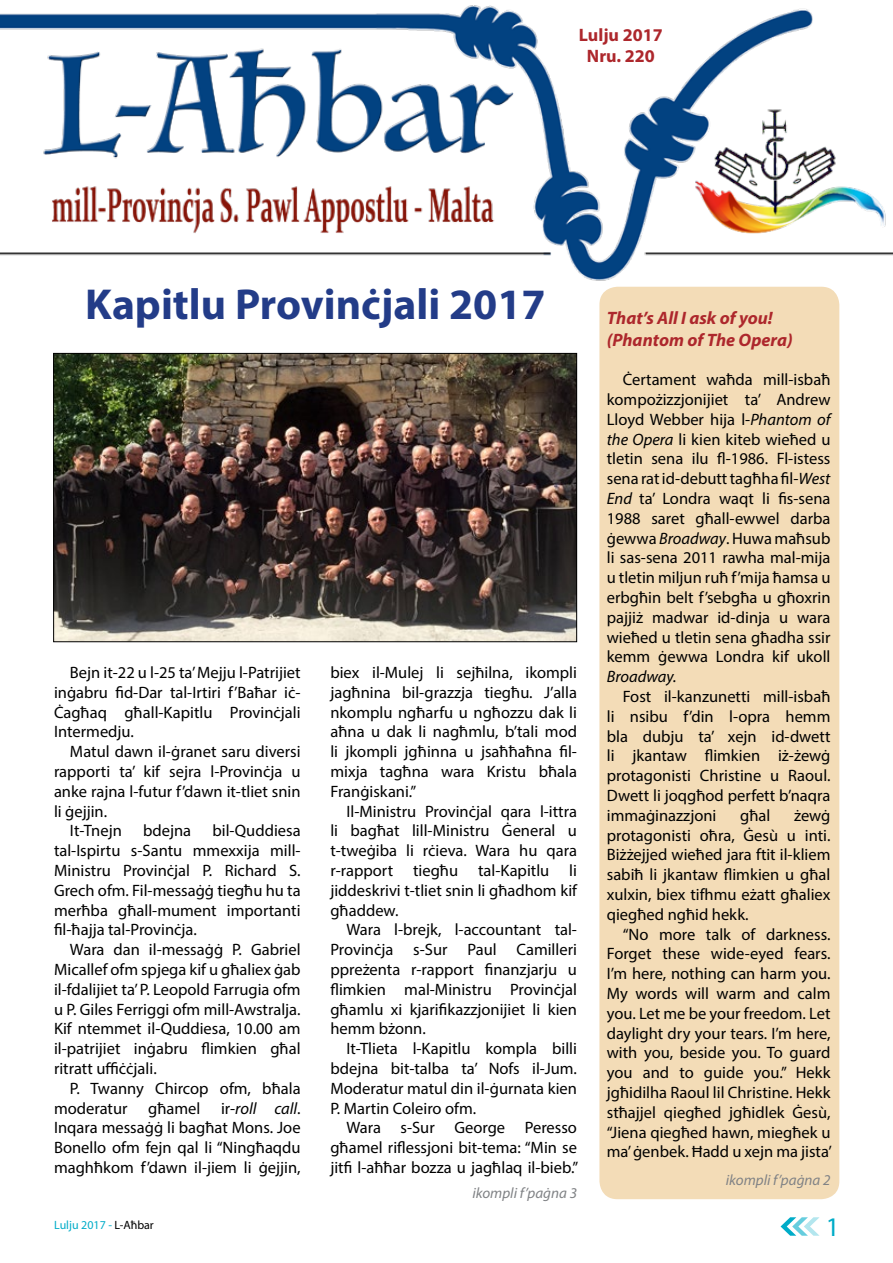
<style>
.page{position:relative;width:893px;height:1263px;background:#fff}
.page>*{position:absolute;margin:0;border:0;box-sizing:border-box;transform-origin:0 0}
.t1{font:700 43.5px "Myriad Pro";color:#233c88}
.t2{font:27px "Myriad Pro";color:#00acc8}
.t3{font:italic 700 18px/21.6px "Myriad Pro";color:#ad272c}
.t4{font:700 18px/21.6px "Myriad Pro";color:#ad272c;text-align:center}
.t5{font:16.5px/19.8px "Myriad Pro";color:#000;text-align:justify}
.t6{font:italic 16.5px "Myriad Pro";color:#000}
.t7{font:italic 15px "Myriad Pro";color:#808285}
.t8{font:12px "Myriad Pro";color:#00acc8}
.s1{font-style:italic}
.s2{color:#000}
</style>
<div class="page">
<svg style="left:780px;top:1217px;width:39px;height:19px"></svg>
<div style="left:599px;top:287px;width:240px;height:912px;background:#f3dcb7;border-radius:18px"></div>
<img style="left:0;top:5px;width:893px;height:276px">
<img style="left:55px;top:355px;width:520px;height:285px">
<div style="left:53px;top:353px;width:524px;height:289px;border:1px solid #000"></div>
<p class="t4" style="left:579px;top:23px;width:85px">Lulju 2017<br>Nru. 220</p>
<h1 class="t1" style="left:85px;top:276px;width:462px">Kapitlu Provinċjali 2017</h1>
<p class="t5" style="left:54px;top:662px;width:248px;text-indent:16px">Bejn it-22 u l-25 ta’ Mejju l-Patrijiet inġabru fid-Dar tal-Irtiri f’Baħar iċ-Ċagħaq għall-Kapitlu Provinċjali Intermedju.</p>
<p class="t5" style="left:70px;top:741px;width:232px">Matul dawn il-ġranet saru diversi</p>
<p class="t5" style="left:54px;top:761px;width:248px">rapporti ta’ kif sejra l-Provinċja u</p>
<p class="t5" style="left:54px;top:781px;width:248px">anke rajna l-futur f’dawn it-tliet snin</p>
<p class="t5" style="left:54px;top:801px;width:55px">li ġejjin.</p>
<p class="t5" style="left:70px;top:821px;width:53px">It-Tnejn</p>
<p class="t5" style="left:143px;top:821px;width:50px">bdejna</p>
<p class="t5" style="left:54px;top:821px;width:248px;text-indent:158px">bil-Quddiesa tal-Ispirtu s-Santu mmexxija mill-Ministru Provinċjal P. Richard S.<br>Grech ofm. Fil-messaġġ tiegħu hu ta merħba għall-mument importanti fil-ħajja tal-Provinċja.</p>
<p class="t5" style="left:54px;top:939px;width:248px;text-indent:16px">Wara dan il-messaġġ P. Gabriel Micallef ofm spjega kif u għaliex ġab il-fdalijiet ta’ P. Leopold Farrugia ofm u P. Giles Ferriggi ofm mill-Awstralja.<br>Kif ntemmet il-Quddiesa, 10.00 am il-patrijiet inġabru flimkien għal ritratt uffiċċjali.</p>
<p class="t5" style="left:54px;top:1078px;width:248px;text-indent:16px">P. Twanny Chircop ofm, bħala moderatur</p>
<p class="t5" style="left:54px;top:1098px;width:248px;text-indent:167px">ir-<span class="s1">roll call</span>.<br>Inqara messaġġ li bagħat Mons. Joe Bonello ofm fejn qal li “Ningħaqdu maghħkom f’dawn il-jiem li ġejjin,</p>
<p class="t5" style="left:148px;top:1098px;width:54px">għamel</p>
<p class="t5" style="left:330px;top:662px;width:248px">biex il-Mulej li sejħilna, ikompli jagħnina bil-grazzja tiegħu. J’alla nkomplu ngħarfu u ngħozzu dak li aħna u dak li nagħmlu, b’tali mod li jkompli jgħinna u jsaħħaħna fil&shy;mixja tagħna wara Kristu bħala Franġiskani.”</p>
<p class="t5" style="left:330px;top:801px;width:248px;text-indent:16px">Il-Ministru Provinċjal qara l-ittra li bagħat lill-Ministru Ġeneral u t-tweġiba li rċieva. Wara hu qara r-rapport tiegħu tal-Kapitlu li jiddeskrivi t-tliet snin li għadhom kif għaddew.</p>
<p class="t5" style="left:330px;top:920px;width:248px;text-indent:16px">Wara l-brejk, l-accountant tal-Provinċja s-Sur Paul Camilleri ppreżenta r-rapport finanzjarju u flimkien mal-Ministru Provinċjal għamlu xi kjarifikazzjonijiet li kien hemm bżonn.</p>
<p class="t5" style="left:330px;top:1038px;width:248px;text-indent:16px">It-Tlieta l-Kapitlu kompla billi bdejna bit-talba ta’ Nofs il-Jum.<br>Moderatur matul din il-ġurnata kien P. Martin Coleiro ofm.</p>
<p class="t5" style="left:330px;top:1118px;width:250px;text-indent:16px">Wara s-Sur George Peresso għamel riflessjoni bit-tema: “Min se jitfi l-aħħar bozza u jagħlaq il-bieb.”</p>
<p class="t7" style="left:472px;top:1184px;width:106px">ikompli f’paġna 3</p>
<p class="t3" style="left:607px;top:306px;width:187px">That’s All I ask of you! (Phantom of The Opera)</p>
<p class="t5" style="left:607px;top:369px;width:225px;text-indent:16px">Ċertament waħda mill-isbaħ kompożizzjonijiet ta’ Andrew Lloyd Webber hija l-<span class="s1">Phantom of the Opera</span> li kien kiteb wieħed u tletin sena ilu fl-1986. Fl-istess sena rat id-debutt tagħha fil-<span class="s1">West End</span> ta’ Londra waqt li fis-sena 1988 saret għall-ewwel darba ġewwa <span class="s1">Broadway</span>. Huwa maħsub li sas-sena 2011 rawha mal-mija u tletin miljun ruħ f’mija ħamsa u erbgħin belt f’sebgħa u għoxrin pajjiż madwar id-dinja u wara wieħed u tletin sena għadha ssir kemm ġewwa Londra kif ukoll</p>
<p class="t6" style="left:607px;top:666px;width:71px">Broadway.</p>
<p class="t5" style="left:607px;top:686px;width:225px;text-indent:16px">Fost il-kanzunetti mill-isbaħ li nsibu f’din l-opra hemm bla dubju ta’ xejn id-dwett li jkantaw flimkien iż-żewġ protagonisti Christine u Raoul.<br>Dwett li joqgħod perfett b’naqra immaġinazzjoni</p>
<p class="t5" style="left:740px;top:805px;width:32px">għal</p>
<p class="t5" style="left:607px;top:805px;width:225px;text-indent:187px">żewġ protagonisti oħra, Ġesù u inti.<br>Biżżejjed wieħed jara ftit il-kliem sabiħ li jkantaw flimkien u għal xulxin, biex tifhmu eżatt għaliex qiegħed ngħid hekk.</p>
<p class="t5" style="left:607px;top:924px;width:227px;text-indent:16px">“No more talk of darkness.<br>Forget these wide-eyed fears.<br>I’m here, nothing can harm you.<br>My words will warm and calm you. Let me be your freedom. Let daylight dry your tears. I’m here, with you, beside you. To guard you and to guide you.” Hekk jgħidilha Raoul lil Christine. Hekk stħajjel qiegħed jgħidlek Ġesù, “Jiena qiegħed hawn, miegħek u ma’ ġenbek. Ħadd u xejn ma jista’</p>
<p class="t7" style="left:726px;top:1171px;width:106px">ikompli f’paġna 2</p>
<p class="t8" style="left:54px;top:1218px;width:101px">Lulju 2017 - <span class="s2">L-Aħbar</span></p>
<h2 class="t2" style="left:826px;top:1210px;width:15px">1</h2>
</div>
